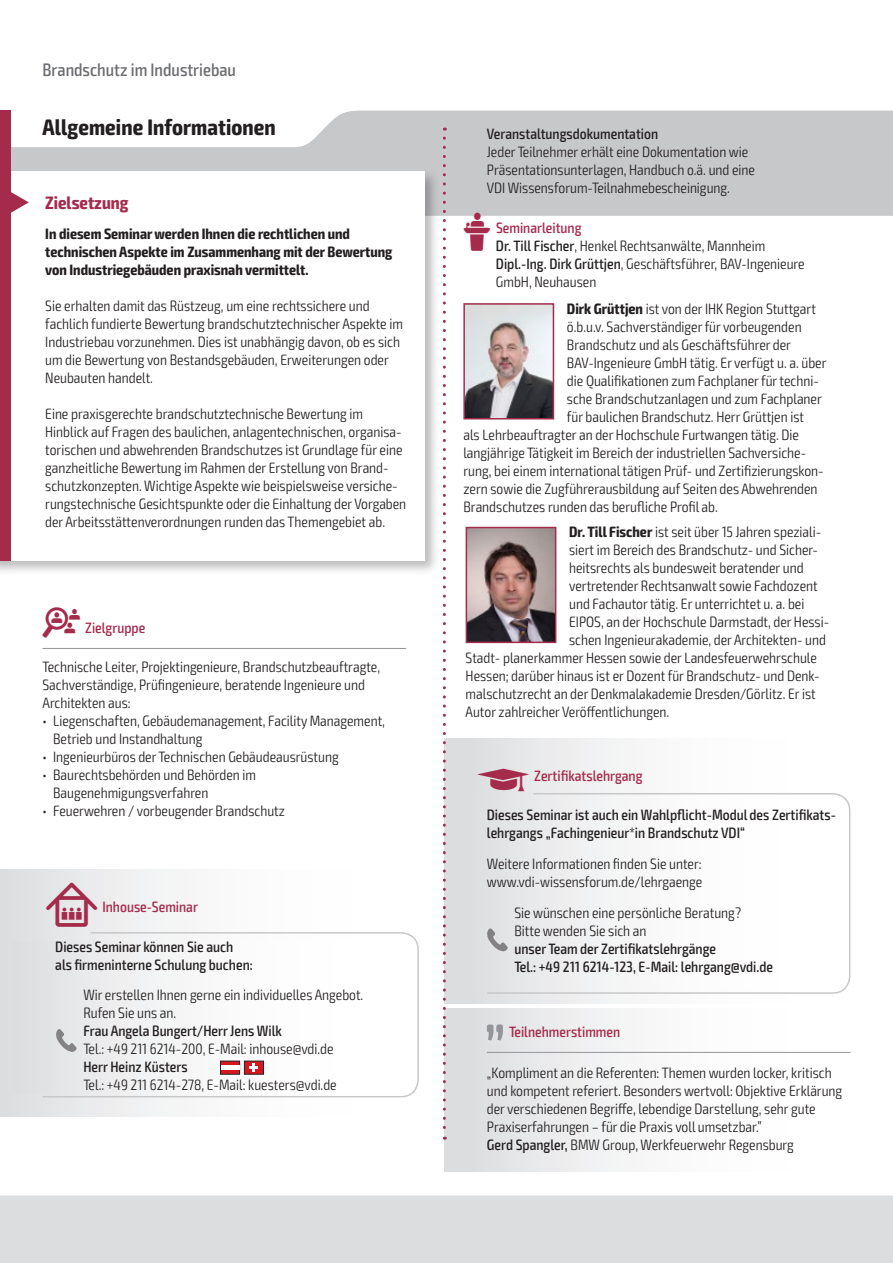
<style>
.page{position:relative;width:893px;height:1263px;background:#fff}
.page>*{position:absolute;margin:0;border:0;box-sizing:border-box;transform-origin:0 0}
.t1{font:700 condensed 22.5px "Exo 2";letter-spacing:.005em;color:#231f20}
.t2{font:500 condensed 18px "Exo 2";color:#6c6d70}
.t3{font:700 condensed 18px "Exo 2";color:#a52b4c}
.t4{font:300 condensed 15px/18px "Exo 2";color:#231f20}
.t5{font:500 condensed 15px/18px "Exo 2";color:#231f20}
.t6{font:700 condensed 15px/18px "Exo 2";color:#231f20}
.t7{font:500 condensed 15px "Exo 2";color:#a52b4c}
.s1{font-family:"VDI Iconset S4 A Regular";font-weight:400;font-stretch:normal}
.s2{font-weight:500}
.s3{font-weight:700}
.s4{font-family:"VDI Iconset S4 A Regular";font-weight:400;font-stretch:normal;font-size:15.45px}
</style>
<div class="page">
<svg style="left:0;top:1171px;width:893px;height:92px;fill:#dcdddf"></svg>
<svg style="left:11px;top:111px;width:881px;height:105px;fill:#c7c8ca"></svg>
<hr style="left:892px;top:111px;width:1px;height:105px;background:#a52b4c">
<div style="left:0;top:111px;width:11px;height:63px;background:#a52b4c"></div>
<hr style="left:43px;top:648px;width:363px;height:1px;background:#939598">
<div style="left:0;top:168px;width:440px;height:408px;background:#231f20;opacity:.3"></div>
<div style="left:0;top:171px;width:424px;height:390px;background:#fff"></div>
<div style="left:0;top:171px;width:11px;height:390px;background:#a52b4c"></div>
<svg style="left:11px;top:192px;width:18px;height:21px"></svg>
<img style="left:466px;top:306px;width:85px;height:110px">
<div style="left:463px;top:303px;width:91px;height:116px;border:2px solid #a52b4c"></div>
<img style="left:469px;top:530px;width:84px;height:110px">
<div style="left:466px;top:527px;width:90px;height:116px;border:2px solid #a52b4c"></div>
<div style="left:0;top:869px;width:419px;height:247px;background:linear-gradient(to right,#e2e3e5,#fff)"></div>
<svg style="left:42px;top:931px;width:377px;height:167px"></svg>
<div style="left:13px;top:941px;width:382px;height:152px;background:linear-gradient(to right,#e3e3e5,#fff)"></div>
<svg style="left:220px;top:1061px;width:44px;height:13px"></svg>
<div style="left:221px;top:1065px;width:18px;height:5px;background:#fff"></div>
<svg style="left:56px;top:1029px;width:21px;height:23px"></svg>
<div style="left:444px;top:1053px;width:406px;height:118px;background:linear-gradient(to right,#dfe0e2,#fff)"></div>
<div style="left:444px;top:1008px;width:406px;height:49px;background:linear-gradient(to right,#dfe0e2,#fff)"></div>
<hr style="left:487px;top:1052px;width:363px;height:1px;background:#939598">
<svg style="left:487px;top:1024px;width:16px;height:16px"></svg>
<div style="left:444px;top:738px;width:406px;height:265px;background:linear-gradient(to right,#dfe0e2,#fff)"></div>
<svg style="left:486px;top:792px;width:365px;height:202px"></svg>
<div style="left:444px;top:798px;width:394px;height:191px;background:linear-gradient(to right,#dfe0e2,#fff)"></div>
<svg style="left:487px;top:928px;width:21px;height:24px"></svg>
<svg style="left:443px;top:138px;width:3px;height:1002px"></svg>
<p class="t2" style="left:43px;top:59px;width:195px">Brandschutz im Industriebau</p>
<h1 class="t1" style="left:43px;top:113px;width:235px">Allgemeine Informationen</h1>
<p class="t5" style="left:487px;top:125px;width:173px">Veranstaltungsdokumentation</p>
<p class="t4" style="left:487px;top:143px;width:270px">Jeder Teilnehmer erhält eine Dokumentation wie<br>Präsentationsunterlagen, Handbuch o.ä. und eine<br>VDI Wissensforum-Teilnahmebescheinigung.</p>
<p class="t3" style="left:45px;top:192px;width:85px">Zielsetzung</p>
<p class="t7" style="left:463px;top:219px;width:120px"><span class="s1">L</span> Seminarleitung</p>
<p class="t6" style="left:45px;top:225px;width:349px">In diesem Seminar werden Ihnen die rechtlichen und technischen Aspekte im Zusammenhang mit der Bewertung von Industriegebäuden praxisnah vermittelt.</p>
<p class="t4" style="left:45px;top:297px;width:359px">Sie erhalten damit das Rüstzeug, um eine rechtssichere und fachlich fundierte Bewertung brandschutztechnischer Aspekte im Industriebau vorzunehmen. Dies ist unabhängig davon, ob es sich um die Bewertung von Bestandsgebäuden, Erweiterungen oder Neubauten handelt.</p>
<p class="t4" style="left:45px;top:405px;width:363px">Eine praxisgerechte brandschutztechnische Bewertung im Hinblick auf Fragen des baulichen, anlagentechnischen, organisa&shy;torischen und abwehrenden Brandschutzes ist Grundlage für eine ganzheitliche Bewertung im Rahmen der Erstellung von Brand&shy;schutzkonzepten. Wichtige Aspekte wie beispielsweise versiche&shy;rungstechnische Gesichtspunkte oder die Einhaltung der Vorgaben der Arbeitsstättenverordnungen runden das Themengebiet ab.</p>
<p class="t4" style="left:496px;top:237px;width:310px"><span class="s2">Dr. Till Fischer</span>, Henkel Rechtsanwälte, Mannheim<br><span class="s2">Dipl.-Ing. Dirk Grüttjen</span>, Geschäftsführer, BAV-Ingenieure<br>GmbH, Neuhausen</p>
<p class="t4" style="left:567px;top:300px;width:250px"><span class="s3">Dirk Grüttjen</span> ist von der IHK Region Stuttgart</p>
<p class="t4" style="left:567px;top:318px;width:236px">ö.b.u.v. Sachverständiger für vorbeugenden</p>
<p class="t4" style="left:567px;top:336px;width:226px">Brandschutz und als Geschäftsführer der</p>
<p class="t4" style="left:567px;top:354px;width:261px">BAV-Ingenieure GmbH tätig. Er verfügt u. a. über</p>
<p class="t4" style="left:567px;top:372px;width:253px">die Qualifikationen zum Fachplaner für techni-</p>
<p class="t4" style="left:567px;top:390px;width:256px">sche Brandschutzanlagen und zum Fachplaner</p>
<p class="t4" style="left:567px;top:408px;width:239px">für baulichen Brandschutz. Herr Grüttjen ist</p>
<p class="t4" style="left:463px;top:426px;width:337px">als Lehrbeauftragter an der Hochschule Furtwangen tätig. Die</p>
<p class="t4" style="left:463px;top:444px;width:344px">langjährige Tätigkeit im Bereich der industriellen Sachversiche-</p>
<p class="t4" style="left:463px;top:462px;width:362px">rung, bei einem international tätigen Prüf- und Zertifizierungskon-</p>
<p class="t4" style="left:463px;top:480px;width:356px">zern sowie die Zugführerausbildung auf Seiten des Abwehrenden</p>
<p class="t4" style="left:463px;top:498px;width:256px">Brandschutzes runden das berufliche Profil ab.</p>
<p class="t4" style="left:569px;top:523px;width:254px"><span class="s3">Dr. Till Fischer</span> ist seit über 15 Jahren speziali-</p>
<p class="t4" style="left:569px;top:541px;width:250px">siert im Bereich des Brandschutz- und Sicher-</p>
<p class="t4" style="left:569px;top:559px;width:236px">heitsrechts als bundesweit beratender und</p>
<p class="t4" style="left:569px;top:577px;width:250px">vertretender Rechtsanwalt sowie Fachdozent</p>
<p class="t4" style="left:569px;top:595px;width:237px">und Fachautor tätig. Er unterrichtet u. a. bei</p>
<p class="t4" style="left:569px;top:613px;width:262px">EIPOS, an der Hochschule Darmstadt, der Hessi-</p>
<p class="t4" style="left:569px;top:631px;width:258px">schen Ingenieurakademie, der Architekten- und</p>
<p class="t4" style="left:466px;top:649px;width:353px">Stadt- planerkammer Hessen sowie der Landesfeuerwehrschule</p>
<p class="t4" style="left:466px;top:667px;width:356px">Hessen; darüber hinaus ist er Dozent für Brandschutz- und Denk-</p>
<p class="t4" style="left:466px;top:685px;width:352px">malschutzrecht an der Denkmalakademie Dresden/Görlitz. Er ist</p>
<p class="t4" style="left:466px;top:703px;width:205px">Autor zahlreicher Veröffentlichungen.</p>
<p class="t7" style="left:43px;top:619px;width:104px"><span class="s1">Z</span> Zielgruppe</p>
<p class="t4" style="left:43px;top:658px;width:339px">Technische Leiter, Projektingenieure, Brandschutzbeauftragte,<br>Sachverständige, Prüfingenieure, beratende Ingenieure und<br>Architekten aus:</p>
<p class="t4" style="left:53px;top:712px;width:333px;text-indent:-11px">• Liegenschaften, Gebäudemanagement, Facility Management,<br>Betrieb und Instandhaltung</p>
<p class="t4" style="left:43px;top:748px;width:298px">• Ingenieurbüros der Technischen Gebäudeausrüstung</p>
<p class="t4" style="left:53px;top:766px;width:204px;text-indent:-11px">• Baurechtsbehörden und Behörden im<br>Baugenehmigungsverfahren</p>
<p class="t4" style="left:43px;top:802px;width:244px">• Feuerwehren / vorbeugender Brandschutz</p>
<p class="t7" style="left:478px;top:767px;width:166px"><span class="s1">z</span> Zertifikatslehrgang</p>
<p class="t5" style="left:487px;top:806px;width:350px">Dieses Seminar ist auch ein Wahlpflicht-Modul des Zertifikats&shy;lehrgangs „Fachingenieur*in Brandschutz VDI“</p>
<p class="t4" style="left:487px;top:855px;width:217px">Weitere Informationen finden Sie unter: www.vdi-wissensforum.de/lehrgaenge</p>
<p class="t4" style="left:514px;top:904px;width:228px">Sie wünschen eine persönliche Beratung?<br>Bitte wenden Sie sich an</p>
<p class="t5" style="left:514px;top:940px;width:260px">unser Team der Zertifikatslehrgänge<br>Tel.: +49 211 6214-123, E-Mail: lehrgang@vdi.de</p>
<p class="t7" style="left:46px;top:898px;width:153px"><span class="s4">I</span> Inhouse-Seminar</p>
<p class="t5" style="left:55px;top:937px;width:199px">Dieses Seminar können Sie auch als firmeninterne Schulung buchen:</p>
<p class="t4" style="left:83px;top:986px;width:282px">Wir erstellen Ihnen gerne ein individuelles Angebot.<br>Rufen Sie uns an.</p>
<p class="t5" style="left:83px;top:1022px;width:200px">Frau Angela Bungert/Herr Jens Wilk</p>
<p class="t4" style="left:83px;top:1040px;width:252px">Tel.: +49 211 6214-200, E-Mail: inhouse@vdi.de</p>
<p class="t5" style="left:83px;top:1058px;width:106px">Herr Heinz Küsters</p>
<p class="t4" style="left:83px;top:1076px;width:255px">Tel.: +49 211 6214-278, E-Mail: kuesters@vdi.de</p>
<p class="t7" style="left:509px;top:1023px;width:113px">Teilnehmerstimmen</p>
<p class="t4" style="left:487px;top:1064px;width:357px">„Kompliment an die Referenten: Themen wurden locker, kritisch und kompetent referiert. Besonders wertvoll: Objektive Erklärung der verschiedenen Begriffe, lebendige Darstellung, sehr gute Praxiserfahrungen – für die Praxis voll umsetzbar.”<br><span class="s2">Gerd Spangler,</span> BMW Group, Werkfeuerwehr Regensburg</p>
</div>
